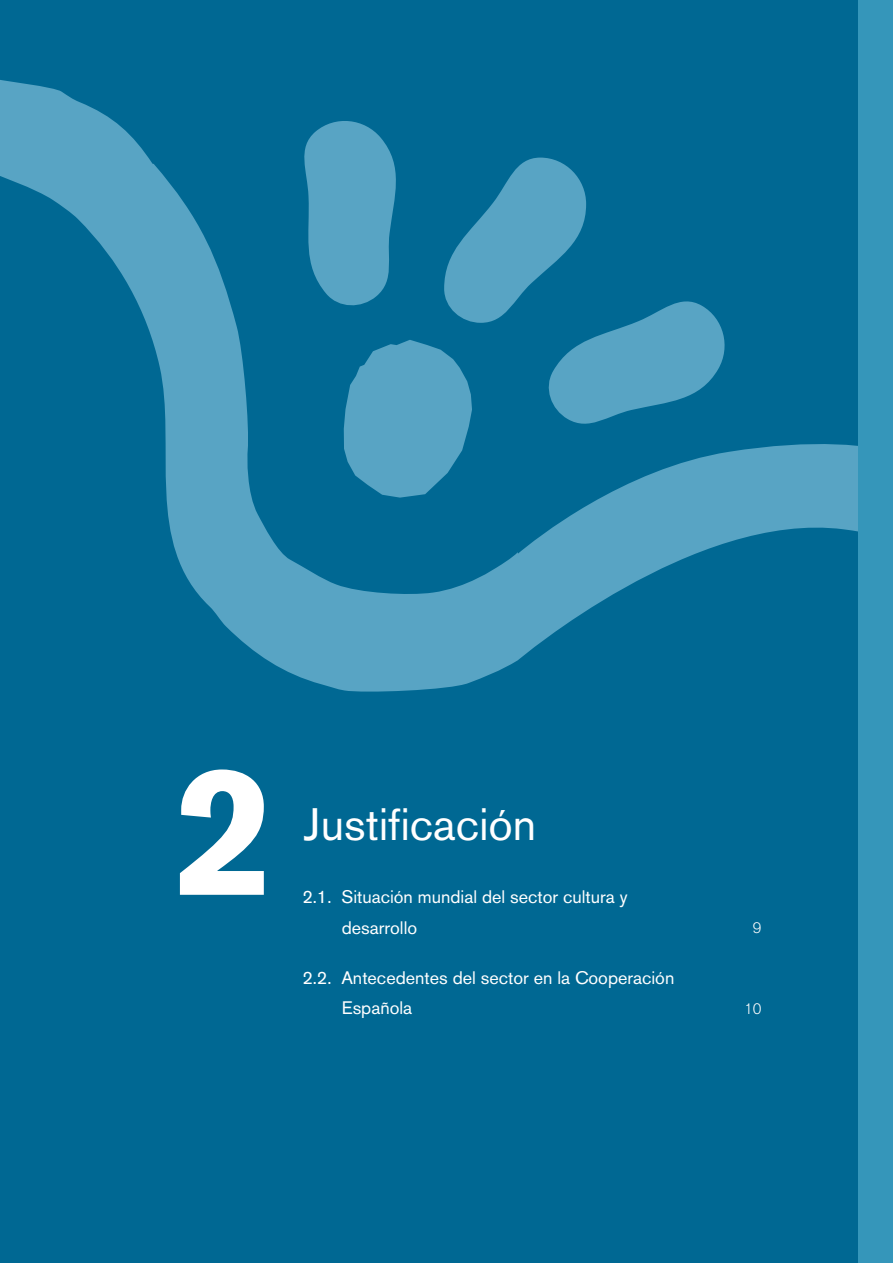
<style>
.page{position:relative;width:893px;height:1263px;background:#fff}
.page>*{position:absolute;margin:0;border:0;box-sizing:border-box;transform-origin:0 0}
.t1{font:900 180px "Akzidenz Grotesk";color:#fff}
.t2{font:45px "Akzidenz Grotesk BE";color:#fff}
.t3{font:18px/30px "Akzidenz Grotesk BE";color:#fff}
.t4{font:300 15px "Akzidenz Grotesk BE";color:#fff}
</style>
<div class="page">
<div style="left:0;top:0;width:859px;height:1263px;background:#006893"></div>
<svg style="left:0;top:80px;width:858px;height:612px"></svg>
<div style="left:858px;top:0;width:35px;height:1263px;background:#3596ba"></div>
<p class="t1" style="left:174px;top:723px;width:102px">2</p>
<p class="t2" style="left:304px;top:808px;width:234px">Justificación</p>
<p class="t3" style="left:342px;top:884px;width:287px;text-indent:-39px">2.1. Situación mundial del sector cultura y desarrollo</p>
<p class="t3" style="left:342px;top:964px;width:334px;text-indent:-39px">2.2. Antecedentes del sector en la Cooperación<br>Española</p>
<p class="t4" style="left:753px;top:923px;width:10px">9</p>
<p class="t4" style="left:744px;top:1003px;width:19px">10</p>
</div>
